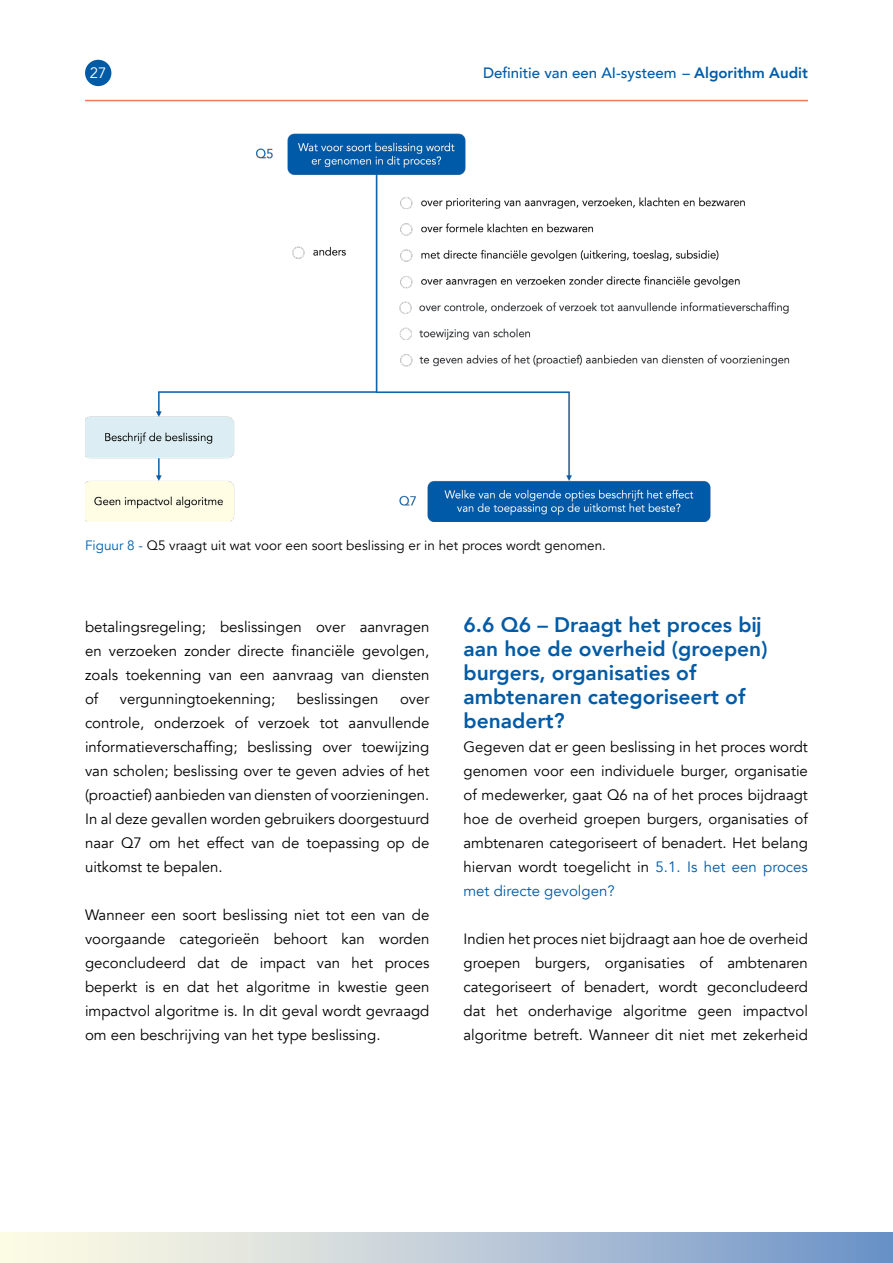
<style>
.page{position:relative;width:893px;height:1263px;background:#fff}
.page>*{position:absolute;margin:0;border:0;box-sizing:border-box;transform-origin:0 0}
.t1{font:800 21px/24px "Avenir";color:#005ba7}
.t2{font:15px/24px "Avenir";color:#000;text-align:justify}
.t3{font:500 15px "Avenir";color:#005ba7}
.t4{font:15px "Avenir";color:#fff}
.t5{font:13.5px "Avenir";color:#000}
.s1{font-weight:800}
.s2{color:#005ba7}
</style>
<div class="page">
<img style="left:85px;top:134px;width:705px;height:387px">
<hr style="left:85px;top:100px;width:723px;height:1px;background:#f47962">
<div style="left:85px;top:60px;width:26px;height:26px;background:#005ba7;border-radius:50%"></div>
<div style="left:0;top:1233px;width:893px;height:30px;background:linear-gradient(to right,#ffffe7,#7194c9)"></div>
<p class="t4" style="left:90px;top:64px;width:18px">27</p>
<p class="t3" style="left:483px;top:60px;width:326px">Definitie van een AI-systeem – <span class="s1">Algorithm Audit</span></p>
<p class="t5" style="left:85px;top:537px;width:522px"><span class="s2">Figuur 8 -</span> Q5 vraagt uit wat voor een soort beslissing er in het proces wordt genomen.</p>
<p class="t2" style="left:85px;top:615px;width:346px">betalingsregeling; beslissingen over aanvragen en verzoeken zonder directe financiële gevolgen, zoals toekenning van een aanvraag van diensten of</p>
<p class="t2" style="left:120px;top:687px;width:157px">vergunningtoekenning;</p>
<p class="t2" style="left:297px;top:687px;width:83px">beslissingen</p>
<p class="t2" style="left:85px;top:687px;width:346px;text-indent:315px">over controle, onderzoek of verzoek tot aanvullende informatieverschaffing; beslissing over toewijzing van scholen; beslissing over te geven advies of het (proactief) aanbieden van diensten of voorzieningen.<br>In al deze gevallen worden gebruikers doorgestuurd naar Q7 om het effect van de toepassing op de uitkomst te bepalen.</p>
<p class="t2" style="left:85px;top:903px;width:346px">Wanneer een soort beslissing niet tot een van de voorgaande categorieën behoort kan worden geconcludeerd dat de impact van het proces beperkt is en dat het algoritme in kwestie geen impactvol algoritme is. In dit geval wordt gevraagd om een beschrijving van het type beslissing.</p>
<h1 class="t1" style="left:463px;top:612px;width:306px">6.6 Q6 – Draagt het proces bij aan hoe de overheid (groepen) burgers, organisaties of ambtenaren categoriseert of benadert?</h1>
<p class="t2" style="left:463px;top:735px;width:346px">Gegeven dat er geen beslissing in het proces wordt genomen voor een individuele burger, organisatie of medewerker, gaat Q6 na of het proces bijdraagt hoe de overheid groepen burgers, organisaties of ambtenaren categoriseert of benadert. Het belang hiervan wordt toegelicht in <span class="s2">5.1. Is het een proces met directe gevolgen?</span></p>
<p class="t2" style="left:463px;top:927px;width:346px">Indien het proces niet bijdraagt aan hoe de overheid groepen burgers, organisaties of ambtenaren categoriseert of benadert, wordt geconcludeerd dat het onderhavige algoritme geen impactvol algoritme betreft. Wanneer dit niet met zekerheid</p>
</div>
